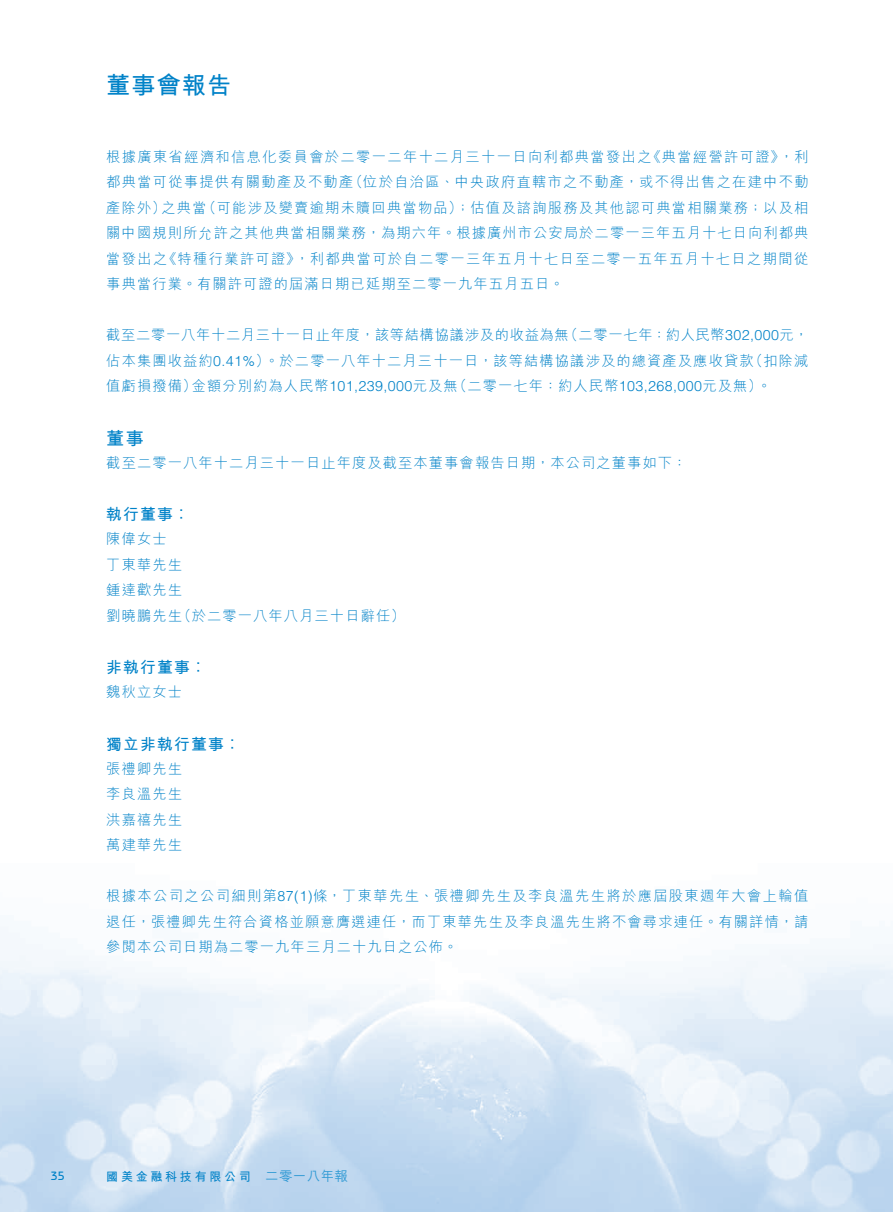
<style>
.page{position:relative;width:893px;height:1212px;background:#fff}
.page>*{position:absolute;margin:0;border:0;box-sizing:border-box;transform-origin:0 0}
.t1{font:700 24px "M Hei HK";letter-spacing:.05em;color:#0082c8}
.t2{font:700 18px "M Hei HK";color:#0082c8}
.t3{font:700 15.75px "M Hei HK";letter-spacing:.08em;color:#0082c8}
.t4{font:300 14.25px/25.5px "M Hei HK";letter-spacing:.08em;color:#0082c8;text-align:justify}
.t5{font:700 12px "M Hei HK";letter-spacing:.23em;color:#0082c8}
.t6{font:500 12px "Bauhaus Std";color:#0082c8}
.s1{font-family:"Helvetica LT Std"}
.s2{font-weight:500;font-size:13.5px;color:#329bd5}
</style>
<div class="page">
<img style="left:0;top:927px;width:893px;height:285px">
<h1 class="t1" style="left:106px;top:67px;width:126px">董事會報告</h1>
<p class="t4" style="left:106px;top:143px;width:704px">根據廣東省經濟和信息化委員會於二零一二年十二月三十一日向利都典當發出之《典當經營許可證》，利都典當可從事提供有關動產及不動產（位於自治區、中央政府直轄市之不動產，或不得出售之在建中不動產除外）之典當（可能涉及變賣逾期未贖回典當物品）；估值及諮詢服務及其他認可典當相關業務；以及相關中國規則所允許之其他典當相關業務，為期六年。根據廣州市公安局於二零一三年五月十七日向利都典當發出之《特種行業許可證》，利都典當可於自二零一三年五月十七日至二零一五年五月十七日之期間從事典當行業。有關許可證的屆滿日期已延期至二零一九年五月五日。</p>
<p class="t4" style="left:106px;top:321px;width:704px">截至二零一八年十二月三十一日止年度，該等結構協議涉及的收益為無（二零一七年：約人民幣<span class="s1">302,000</span>元，佔本集團收益約<span class="s1">0.41%</span>）。於二零一八年十二月三十一日，該等結構協議涉及的總資產及應收貸款（扣除減值虧損撥備）金額分別約為人民幣<span class="s1">101,239,000</span>元及無（二零一七年：約人民幣<span class="s1">103,268,000</span>元及無）。</p>
<p class="t2" style="left:106px;top:426px;width:39px">董事</p>
<p class="t4" style="left:106px;top:449px;width:582px">截至二零一八年十二月三十一日止年度及截至本董事會報告日期，本公司之董事如下：</p>
<p class="t3" style="left:106px;top:503px;width:84px">執行董事︰</p>
<p class="t4" style="left:106px;top:526px;width:300px;text-align:left">陳偉女士<br>丁東華先生<br>鍾達歡先生<br>劉曉鵬先生（於二零一八年八月三十日辭任）</p>
<p class="t3" style="left:106px;top:656px;width:101px">非執行董事︰</p>
<p class="t4" style="left:106px;top:679px;width:77px">魏秋立女士</p>
<p class="t3" style="left:106px;top:732px;width:135px">獨立非執行董事︰</p>
<p class="t4" style="left:106px;top:755px;width:77px">張禮卿先生李良溫先生洪嘉禧先生萬建華先生</p>
<p class="t4" style="left:106px;top:883px;width:704px">根據本公司之公司細則第<span class="s1">87(1)</span>條，丁東華先生、張禮卿先生及李良溫先生將於應屆股東週年大會上輪值退任，張禮卿先生符合資格並願意膺選連任，而丁東華先生及李良溫先生將不會尋求連任。有關詳情，請參閱本公司日期為二零一九年三月二十九日之公佈。</p>
<p class="t6" style="left:51px;top:1169px;width:15px">35</p>
<p class="t5" style="left:106px;top:1167px;width:243px">國美金融科技有限公司 <span class="s2">二零一八年報</span></p>
</div>
